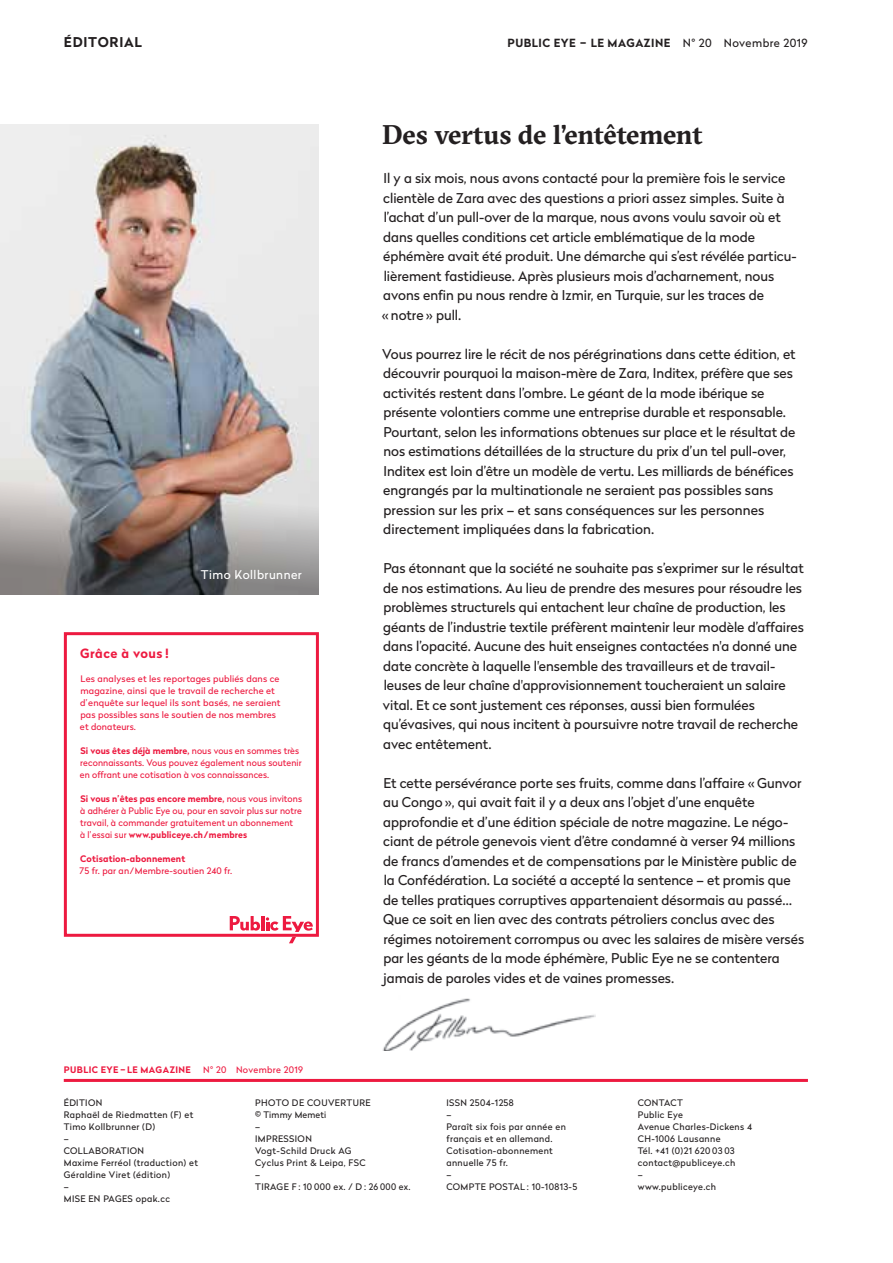
<style>
.page{position:relative;width:893px;height:1263px;background:#fff}
.page>*{position:absolute;margin:0;border:0;box-sizing:border-box;transform-origin:0 0}
.t1{font:700 27px "GT Sectra";letter-spacing:-.015em;color:#231f20}
.t2{font:13.5px/19.5px "Radikal";color:#231f20}
.t3{font:700 13.5px "Radikal";letter-spacing:.055em;color:#231f20}
.t4{font:700 12.75px "Radikal";letter-spacing:.04em;color:#ed1a40}
.t5{font:12px "Radikal";letter-spacing:.04em;color:#fff}
.t6{font:700 11.25px "Radikal";letter-spacing:.045em;color:#231f20}
.t7{font:9px/12px "Radikal";letter-spacing:.015em;color:#ed1a40}
.t8{font:9px/12px "Radikal";letter-spacing:.04em;color:#231f20}
.t9{font:700 9px "Radikal";letter-spacing:.025em;color:#ed1a40}
.t10{font:700 9px "Radikal";letter-spacing:.045em;color:#ed1a40}
.t11{font:9px "Radikal";letter-spacing:.04em;color:#ed1a40}
.s1{font-weight:700}
.s2{font-weight:400}
</style>
<div class="page">
<img style="left:383px;top:998px;width:212px;height:52px">
<hr style="left:64px;top:1079px;width:744px;height:3px;background:#ed1a40">
<svg style="left:63px;top:632px;width:256px;height:305px"></svg>
<svg style="left:230px;top:916px;width:30px;height:14px"></svg>
<hr style="left:261px;top:916px;width:3px;height:14px;background:#ed1a40">
<svg style="left:266px;top:916px;width:47px;height:27px"></svg>
<img style="left:0;top:125px;width:319px;height:324px">
<svg style="left:0;top:449px;width:319px;height:146px;background:#948a87"></svg>
<p class="t3" style="left:64px;top:32px;width:79px">ÉDITORIAL</p>
<p class="t5" style="left:201px;top:566px;width:102px">Timo Kollbrunner</p>
<p class="t4" style="left:80px;top:644px;width:90px">Grâce à vous !</p>
<p class="t7" style="left:80px;top:672px;width:202px">Les analyses et les reportages publiés dans ce magazine, ainsi que le travail de recherche et d’enquête sur lequel ils sont basés, ne seraient pas possibles sans le soutien de nos membres et donateurs.</p>
<p class="t7" style="left:80px;top:744px;width:223px"><span class="s1">Si vous êtes déjà membre,</span> nous vous en sommes très reconnaissants. Vous pouvez également nous soutenir en offrant une cotisation à vos connaissances.</p>
<p class="t7" style="left:80px;top:792px;width:223px"><span class="s1">Si vous n’êtes pas encore membre,</span> nous vous invitons à adhérer à Public Eye ou, pour en savoir plus sur notre travail, à commander gratuitement un abonnement<br>à l’essai sur <span class="s1">www.publiceye.ch/membres</span></p>
<p class="t9" style="left:80px;top:852px;width:106px">Cotisation-abonnement</p>
<p class="t7" style="left:80px;top:864px;width:154px">75 fr. par an/Membre-soutien 240 fr.</p>
<p class="t10" style="left:64px;top:1063px;width:129px">PUBLIC EYE – LE MAGAZINE</p>
<p class="t11" style="left:203px;top:1063px;width:101px">N° 20 Novembre 2019</p>
<p class="t6" style="left:508px;top:35px;width:302px">PUBLIC EYE – LE MAGAZINE <span class="s2">N° 20 Novembre 2019</span></p>
<h1 class="t1" style="left:382px;top:118px;width:322px">Des vertus de l’entêtement</h1>
<p class="t2" style="left:382px;top:168px;width:417px">Il y a six mois, nous avons contacté pour la première fois le service clientèle de Zara avec des questions a priori assez simples. Suite à l’achat d’un pull-over de la marque, nous avons voulu savoir où et dans quelles conditions cet article emblématique de la mode éphémère avait été produit. Une démarche qui s’est révélée particu&shy;lièrement fastidieuse. Après plusieurs mois d’acharnement, nous avons enfin pu nous rendre à Izmir, en Turquie, sur les traces de<br>« notre » pull.</p>
<p class="t2" style="left:382px;top:343px;width:415px">Vous pourrez lire le récit de nos pérégrinations dans cette édition, et découvrir pourquoi la maison-mère de Zara, Inditex, préfère que ses activités restent dans l’ombre. Le géant de la mode ibérique se présente volontiers comme une entreprise durable et responsable.<br>Pourtant, selon les informations obtenues sur place et le résultat de nos estimations détaillées de la structure du prix d’un tel pull-over, Inditex est loin d’être un modèle de vertu. Les milliards de bénéfices engrangés par la multinationale ne seraient pas possibles sans pression sur les prix – et sans conséquences sur les personnes directement impliquées dans la fabrication.</p>
<p class="t2" style="left:383px;top:558px;width:422px">Pas étonnant que la société ne souhaite pas s’exprimer sur le résultat de nos estimations. Au lieu de prendre des mesures pour résoudre les problèmes structurels qui entachent leur chaîne de production, les géants de l’industrie textile préfèrent maintenir leur modèle d’affaires dans l’opacité. Aucune des huit enseignes contactées n'a donné une date concrète à laquelle l'ensemble des travailleurs et de travail&shy;leuses de leur chaîne d'approvisionnement toucheraient un salaire vital. Et ce sont justement ces réponses, aussi bien formulées qu’évasives, qui nous incitent à poursuivre notre travail de recherche avec entêtement.</p>
<p class="t2" style="left:383px;top:772px;width:422px">Et cette persévérance porte ses fruits, comme dans l’affaire « Gunvor au Congo », qui avait fait il y a deux ans l’objet d’une enquête approfondie et d’une édition spéciale de notre magazine. Le négo&shy;ciant de pétrole genevois vient d’être condamné à verser 94 millions de francs d’amendes et de compensations par le Ministère public de la Confédération. La société a accepté la sentence – et promis que de telles pratiques corruptives appartenaient désormais au passé… Que ce soit en lien avec des contrats pétroliers conclus avec des régimes notoirement corrompus ou avec les salaires de misère versés par les géants de la mode éphémère, Public Eye ne se contentera jamais de paroles vides et de vaines promesses.</p>
<p class="t8" style="left:64px;top:1096px;width:136px">ÉDITION<br>Raphaël de Riedmatten (F) et<br>Timo Kollbrunner (D)<br>–<br>COLLABORATION<br>Maxime Ferréol (traduction) et<br>Géraldine Viret (édition)<br>–<br>MISE EN PAGES opak.cc</p>
<p class="t8" style="left:638px;top:1096px;width:116px">CONTACT<br>Public Eye<br>Avenue Charles-Dickens 4<br>CH-1006 Lausanne<br>Tél. +41 (0)21 620 03 03 contact@publiceye.ch<br>–<br>www.publiceye.ch</p>
<p class="t8" style="left:255px;top:1096px;width:157px">PHOTO DE COUVERTURE<br>© Timmy Memeti<br>–<br>IMPRESSION<br>Vogt-Schild Druck AG<br>Cyclus Print &amp; Leipa, FSC<br>–<br>TIRAGE F : 10 000 ex. / D : 26 000 ex.</p>
<p class="t8" style="left:446px;top:1096px;width:132px">ISSN 2504-1258<br>–<br>Paraît six fois par année en français et en allemand.<br>Cotisation-abonnement annuelle 75 fr.<br>–<br>COMPTE POSTAL : 10-10813-5</p>
</div>
